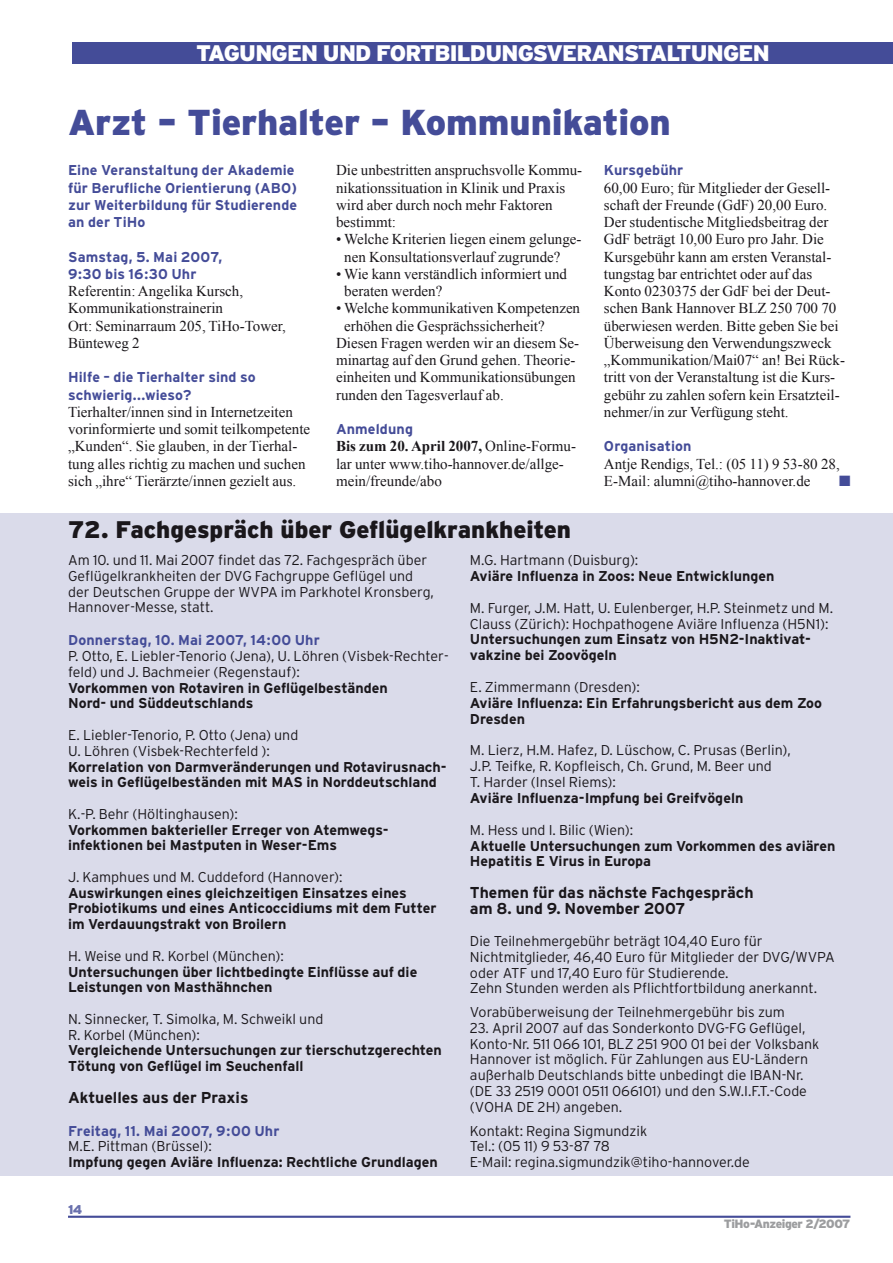
<style>
.page{position:relative;width:893px;height:1263px;background:#fff}
.page>*{position:absolute;margin:0;border:0;box-sizing:border-box;transform-origin:0 0}
.t1{font:900 36px "Interstate";letter-spacing:-.005em;color:#444c98}
.t2{font:900 24px "Interstate";color:#1a171b}
.t3{font:900 22.5px "Interstate";letter-spacing:-.035em;color:#fff}
.t4{font:700 15.75px/15.9px "Interstate";color:#1a171b}
.t5{font:15px/17.2px "Times New Roman";color:#1a171b}
.t6{font:15px "Zapf Dingbats ITC";color:#444c98}
.t7{font:300 14.25px/15.9px "Interstate";color:#1a171b}
.t8{font:700 14.25px/15.8px "Interstate";color:#1a171b}
.t9{font:700 14.25px/17.2px "Interstate";letter-spacing:.005em;color:#444c98}
.t10{font:900 12.75px "Interstate";color:#6970ad}
.t11{font:900 12px "Interstate";letter-spacing:-.035em;color:#9c9d9f}
.s1{font-weight:700}
</style>
<div class="page">
<div style="left:0;top:513px;width:893px;height:663px;background:#dadbea"></div>
<hr style="left:68px;top:1216px;width:782px;height:2px;background:#444c98">
<div style="left:73px;top:43px;width:820px;height:21px;background:#444c98"></div>
<h3 class="t3" style="left:196px;top:40px;width:575px">TAGUNGEN UND FORTBILDUNGSVERANSTALTUNGEN</h3>
<h1 class="t1" style="left:68px;top:102px;width:604px">Arzt – Tierhalter – Kommunikation</h1>
<p class="t9" style="left:68px;top:162px;width:231px">Eine Veranstaltung der Akademie für Berufliche Orientierung (ABO) zur Weiterbildung für Studierende an der TiHo</p>
<p class="t9" style="left:68px;top:248px;width:156px">Samstag, 5. Mai 2007,<br>9:30 bis 16:30 Uhr</p>
<p class="t5" style="left:68px;top:282px;width:219px">Referentin: Angelika Kursch,<br>Kommunikationstrainerin<br>Ort: Seminarraum 205, TiHo-Tower,<br>Bünteweg 2</p>
<p class="t9" style="left:68px;top:369px;width:189px">Hilfe – die Tierhalter sind so schwierig...wieso?</p>
<p class="t5" style="left:68px;top:403px;width:244px">Tierhalter/innen sind in Internetzeiten vorinformierte und somit teilkompetente „Kunden“. Sie glauben, in der Tierhal&shy;tung alles richtig zu machen und suchen sich „ihre“ Tierärzte/innen gezielt aus.</p>
<p class="t5" style="left:336px;top:161px;width:248px">Die unbestritten anspruchsvolle Kommu&shy;nikationssituation in Klinik und Praxis wird aber durch noch mehr Faktoren bestimmt:</p>
<p class="t5" style="left:344px;top:230px;width:239px;text-indent:-8px">• Welche Kriterien liegen einem gelunge&shy;nen Konsultationsverlauf zugrunde?</p>
<p class="t5" style="left:344px;top:265px;width:224px;text-indent:-8px">• Wie kann verständlich informiert und beraten werden?</p>
<p class="t5" style="left:336px;top:299px;width:246px">• Welche kommunikativen Kompetenzen</p>
<p class="t5" style="left:344px;top:317px;width:202px">erhöhen die Gesprächssicherheit?</p>
<p class="t5" style="left:336px;top:334px;width:245px">Diesen Fragen werden wir an diesem Se-</p>
<p class="t5" style="left:336px;top:351px;width:241px">minartag auf den Grund gehen. Theorie-</p>
<p class="t5" style="left:336px;top:368px;width:241px">einheiten und Kommunikationsübungen</p>
<p class="t5" style="left:336px;top:386px;width:169px">runden den Tagesverlauf ab.</p>
<p class="t9" style="left:336px;top:420px;width:78px">Anmeldung</p>
<p class="t5" style="left:336px;top:437px;width:242px"><span class="s1">Bis zum 20. April 2007,</span> Online-Formu&shy;lar unter www.tiho-hannover.de/allge&shy;mein/freunde/abo</p>
<h2 class="t2" style="left:68px;top:516px;width:505px">72. Fachgespräch über Geflügelkrankheiten</h2>
<p class="t9" style="left:604px;top:162px;width:81px">Kursgebühr</p>
<p class="t5" style="left:604px;top:179px;width:243px">60,00 Euro; für Mitglieder der Gesell&shy;schaft der Freunde (GdF) 20,00 Euro.<br>Der studentische Mitgliedsbeitrag der GdF beträgt 10,00 Euro pro Jahr. Die Kursgebühr kann am ersten Veranstal&shy;tungstag bar entrichtet oder auf das Konto 0230375 der GdF bei der Deut&shy;schen Bank Hannover BLZ 250 700 70 überwiesen werden. Bitte geben Sie bei Überweisung den Verwendungszweck „Kommunikation/Mai07“ an! Bei Rück&shy;tritt von der Veranstaltung ist die Kurs&shy;gebühr zu zahlen sofern kein Ersatzteil&shy;nehmer/in zur Verfügung steht.</p>
<p class="t9" style="left:604px;top:438px;width:89px">Organisation</p>
<p class="t5" style="left:604px;top:455px;width:237px">Antje Rendigs, Tel.: (05 11) 9 53-80 28,<br>E-Mail: alumni@tiho-hannover.de</p>
<p class="t6" style="left:839px;top:474px;width:13px">■</p>
<p class="t7" style="left:68px;top:552px;width:367px">Am 10. und 11. Mai 2007 findet das 72. Fachgespräch über Geflügelkrankheiten der DVG Fachgruppe Geflügel und der Deutschen Gruppe der WVPA im Parkhotel Kronsberg, Hannover-Messe, statt.</p>
<p class="t9" style="left:68px;top:632px;width:253px">Donnerstag, 10. Mai 2007, 14:00 Uhr</p>
<p class="t7" style="left:68px;top:648px;width:382px">P. Otto, E. Liebler-Tenorio (Jena), U. Löhren (Visbek-Rechter&shy;feld) und J. Bachmeier (Regenstauf):</p>
<p class="t8" style="left:68px;top:680px;width:321px">Vorkommen von Rotaviren in Geflügelbeständen<br>Nord- und Süddeutschlands</p>
<p class="t7" style="left:68px;top:727px;width:232px">E. Liebler-Tenorio, P. Otto (Jena) und<br>U. Löhren (Visbek-Rechterfeld ):</p>
<p class="t8" style="left:68px;top:758px;width:380px">Korrelation von Darmveränderungen und Rotavirusnach&shy;weis in Geflügelbeständen mit MAS in Norddeutschland</p>
<p class="t7" style="left:68px;top:806px;width:171px">K.-P. Behr (Höltinghausen):</p>
<p class="t8" style="left:68px;top:822px;width:322px">Vorkommen bakterieller Erreger von Atemwegs&shy;infektionen bei Mastputen in Weser-Ems</p>
<p class="t7" style="left:68px;top:869px;width:276px">J. Kamphues und M. Cuddeford (Hannover):</p>
<p class="t8" style="left:68px;top:885px;width:370px">Auswirkungen eines gleichzeitigen Einsatzes eines<br>Probiotikums und eines Anticoccidiums mit dem Futter im Verdauungstrakt von Broilern</p>
<p class="t7" style="left:68px;top:948px;width:217px">H. Weise und R. Korbel (München):</p>
<p class="t8" style="left:68px;top:963px;width:351px">Untersuchungen über lichtbedingte Einflüsse auf die<br>Leistungen von Masthähnchen</p>
<p class="t7" style="left:68px;top:1011px;width:257px">N. Sinnecker, T. Simolka, M. Schweikl und<br>R. Korbel (München):</p>
<p class="t8" style="left:68px;top:1042px;width:375px">Vergleichende Untersuchungen zur tierschutzgerechten<br>Tötung von Geflügel im Seuchenfall</p>
<p class="t4" style="left:68px;top:1089px;width:182px">Aktuelles aus der Praxis</p>
<p class="t9" style="left:68px;top:1122px;width:213px">Freitag, 11. Mai 2007, 9:00 Uhr</p>
<p class="t7" style="left:68px;top:1138px;width:145px">M.E. Pittman (Brüssel):</p>
<p class="t8" style="left:68px;top:1154px;width:371px">Impfung gegen Aviäre Influenza: Rechtliche Grundlagen</p>
<p class="t10" style="left:68px;top:1202px;width:16px">14</p>
<p class="t7" style="left:470px;top:552px;width:170px">M.G. Hartmann (Duisburg):</p>
<p class="t8" style="left:470px;top:568px;width:306px">Aviäre Influenza in Zoos: Neue Entwicklungen</p>
<p class="t7" style="left:470px;top:599px;width:365px">M. Furger, J.M. Hatt, U. Eulenberger, H.P. Steinmetz und M.<br>Clauss (Zürich): Hochpathogene Aviäre Influenza (H5N1):</p>
<p class="t8" style="left:470px;top:631px;width:343px">Untersuchungen zum Einsatz von H5N2-Inaktivat&shy;vakzine bei Zoovögeln</p>
<p class="t7" style="left:470px;top:679px;width:171px">E. Zimmermann (Dresden):</p>
<p class="t8" style="left:470px;top:695px;width:354px">Aviäre Influenza: Ein Erfahrungsbericht aus dem Zoo<br>Dresden</p>
<p class="t7" style="left:470px;top:742px;width:322px">M. Lierz, H.M. Hafez, D. Lüschow, C. Prusas (Berlin),<br>J.P. Teifke, R. Kopfleisch, Ch. Grund, M. Beer und<br>T. Harder (Insel Riems):</p>
<p class="t8" style="left:470px;top:790px;width:275px">Aviäre Influenza-Impfung bei Greifvögeln</p>
<p class="t7" style="left:470px;top:822px;width:165px">M. Hess und I. Bilic (Wien):</p>
<p class="t8" style="left:470px;top:837px;width:367px">Aktuelle Untersuchungen zum Vorkommen des aviären<br>Hepatitis E Virus in Europa</p>
<p class="t4" style="left:470px;top:884px;width:285px">Themen für das nächste Fachgespräch am 8. und 9. November 2007</p>
<p class="t7" style="left:470px;top:933px;width:366px">Die Teilnehmergebühr beträgt 104,40 Euro für Nichtmitglieder, 46,40 Euro für Mitglieder der DVG/WVPA oder ATF und 17,40 Euro für Studierende.<br>Zehn Stunden werden als Pflichtfortbildung anerkannt.</p>
<p class="t7" style="left:470px;top:1004px;width:317px">Vorabüberweisung der Teilnehmergebühr bis zum</p>
<p class="t7" style="left:470px;top:1019px;width:351px">23. April 2007 auf das Sonderkonto DVG-FG Geflügel, Konto-Nr. 511 066 101, BLZ 251 900 01 bei der Volksbank Hannover ist möglich. Für Zahlungen aus EU-Ländern außerhalb Deutschlands bitte unbedingt die IBAN-Nr. (DE 33 2519 0001 0511 066101) und den S.W.I.F.T.-Code (VOHA DE 2H) angeben.</p>
<p class="t7" style="left:470px;top:1122px;width:281px">Kontakt: Regina Sigmundzik<br>Tel.: (05 11) 9 53-87 78<br>E-Mail: regina.sigmundzik@tiho-hannover.de</p>
<p class="t11" style="left:724px;top:1217px;width:128px">TiHo-Anzeiger 2/2007</p>
</div>
